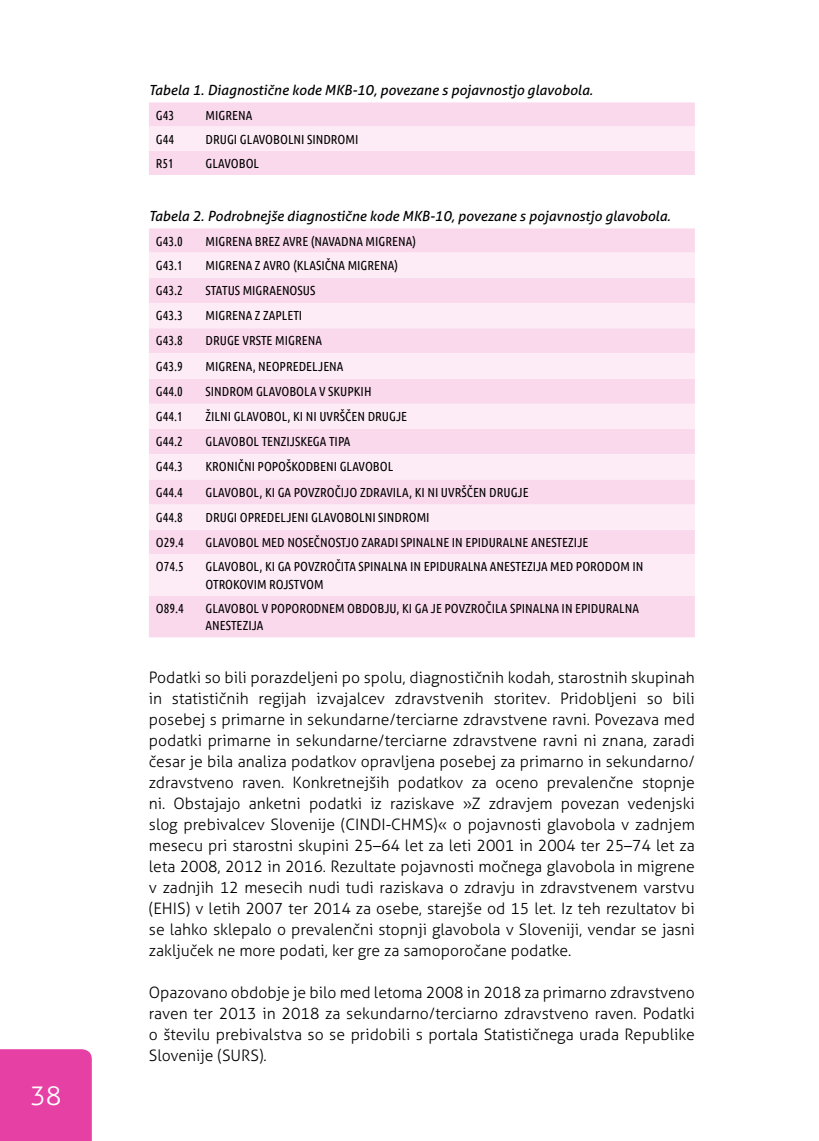
<style>
.page{position:relative;width:819px;height:1141px;background:#fff}
.page>*{position:absolute;margin:0;border:0;box-sizing:border-box;transform-origin:0 0}
.t1{font:300 26.25px "Aller";color:#fff}
.t2{font:300 15.75px/21px "Aller";color:#000;text-align:justify}
.t3{font:italic 14px "Aller";color:#000}
.t4{font:13.12px/17.5px "Ubuntu Condensed";color:#000}
</style>
<div class="page">
<div style="left:0;top:1049px;width:92px;height:92px;background:#e740a5"></div>
<div style="left:149px;top:102px;width:545px;height:73px;background:#fad9ed"></div>
<div style="left:149px;top:127px;width:545px;height:24px;background:#fdecf6"></div>
<div style="left:149px;top:228px;width:545px;height:409px;background:#fad9ed"></div>
<svg style="left:149px;top:253px;width:545px;height:343px;background:#fbe3f2"></svg>
<h1 class="t1" style="left:30px;top:1080px;width:33px">38</h1>
<p class="t3" style="left:149px;top:82px;width:445px">Tabela 1. Diagnostične kode MKB-10, povezane s pojavnostjo glavobola.</p>
<p class="t4" style="left:156px;top:106px;width:20px">G43</p>
<p class="t4" style="left:205px;top:106px;width:48px">MIGRENA</p>
<p class="t4" style="left:156px;top:130px;width:20px">G44</p>
<p class="t4" style="left:205px;top:130px;width:154px">DRUGI GLAVOBOLNI SINDROMI</p>
<p class="t4" style="left:156px;top:154px;width:20px">R51</p>
<p class="t4" style="left:205px;top:154px;width:55px">GLAVOBOL</p>
<p class="t3" style="left:149px;top:208px;width:523px">Tabela 2. Podrobnejše diagnostične kode MKB-10, povezane s pojavnostjo glavobola.</p>
<p class="t4" style="left:156px;top:232px;width:28px">G43.0</p>
<p class="t4" style="left:205px;top:232px;width:212px">MIGRENA BREZ AVRE (NAVADNA MIGRENA)</p>
<p class="t4" style="left:156px;top:256px;width:28px">G43.1</p>
<p class="t4" style="left:205px;top:256px;width:194px">MIGRENA Z AVRO (KLASIČNA MIGRENA)</p>
<p class="t4" style="left:156px;top:281px;width:28px">G43.2</p>
<p class="t4" style="left:205px;top:281px;width:111px">STATUS MIGRAENOSUS</p>
<p class="t4" style="left:156px;top:306px;width:28px">G43.3</p>
<p class="t4" style="left:205px;top:306px;width:98px">MIGRENA Z ZAPLETI</p>
<p class="t4" style="left:156px;top:332px;width:28px">G43.8</p>
<p class="t4" style="left:205px;top:332px;width:118px">DRUGE VRSTE MIGRENA</p>
<p class="t4" style="left:156px;top:357px;width:28px">G43.9</p>
<p class="t4" style="left:205px;top:357px;width:139px">MIGRENA, NEOPREDELJENA</p>
<p class="t4" style="left:156px;top:382px;width:28px">G44.0</p>
<p class="t4" style="left:205px;top:382px;width:167px">SINDROM GLAVOBOLA V SKUPKIH</p>
<p class="t4" style="left:156px;top:407px;width:28px">G44.1</p>
<p class="t4" style="left:205px;top:407px;width:203px">ŽILNI GLAVOBOL, KI NI UVRŠČEN DRUGJE</p>
<p class="t4" style="left:156px;top:432px;width:28px">G44.2</p>
<p class="t4" style="left:205px;top:432px;width:146px">GLAVOBOL TENZIJSKEGA TIPA</p>
<p class="t4" style="left:156px;top:458px;width:28px">G44.3</p>
<p class="t4" style="left:205px;top:458px;width:189px">KRONIČNI POPOŠKODBENI GLAVOBOL</p>
<p class="t4" style="left:156px;top:483px;width:28px">G44.4</p>
<p class="t4" style="left:205px;top:483px;width:325px">GLAVOBOL, KI GA POVZROČIJO ZDRAVILA, KI NI UVRŠČEN DRUGJE</p>
<p class="t4" style="left:156px;top:508px;width:28px">G44.8</p>
<p class="t4" style="left:205px;top:508px;width:225px">DRUGI OPREDELJENI GLAVOBOLNI SINDROMI</p>
<p class="t4" style="left:156px;top:533px;width:29px">O29.4</p>
<p class="t4" style="left:205px;top:533px;width:384px">GLAVOBOL MED NOSEČNOSTJO ZARADI SPINALNE IN EPIDURALNE ANESTEZIJE</p>
<p class="t4" style="left:156px;top:557px;width:29px">O74.5</p>
<p class="t4" style="left:205px;top:557px;width:439px">GLAVOBOL, KI GA POVZROČITA SPINALNA IN EPIDURALNA ANESTEZIJA MED PORODOM IN<br>OTROKOVIM ROJSTVOM</p>
<p class="t4" style="left:156px;top:599px;width:29px">O89.4</p>
<p class="t4" style="left:205px;top:599px;width:435px">GLAVOBOL V POPORODNEM OBDOBJU, KI GA JE POVZROČILA SPINALNA IN EPIDURALNA<br>ANESTEZIJA</p>
<p class="t2" style="left:149px;top:667px;width:547px">Podatki so bili porazdeljeni po spolu, diagnostičnih kodah, starostnih skupinah in statističnih regijah izvajalcev zdravstvenih storitev. Pridobljeni so bili posebej s primarne in sekundarne/terciarne zdravstvene ravni. Povezava med podatki primarne in sekundarne/terciarne zdravstvene ravni ni znana, zaradi česar je bila analiza podatkov opravljena posebej za primarno in sekundarno/ zdravstveno raven. Konkretnejših podatkov za oceno prevalenčne stopnje ni. Obstajajo anketni podatki iz raziskave »Z zdravjem povezan vedenjski slog prebivalcev Slovenije (CINDI-CHMS)« o pojavnosti glavobola v zadnjem mesecu pri starostni skupini 25–64 let za leti 2001 in 2004 ter 25–74 let za leta 2008, 2012 in 2016. Rezultate pojavnosti močnega glavobola in migrene v zadnjih 12 mesecih nudi tudi raziskava o zdravju in zdravstvenem varstvu (EHIS) v letih 2007 ter 2014 za osebe, starejše od 15 let. Iz teh rezultatov bi se lahko sklepalo o prevalenčni stopnji glavobola v Sloveniji, vendar se jasni zaključek ne more podati, ker gre za samoporočane podatke.</p>
<p class="t2" style="left:149px;top:982px;width:547px">Opazovano obdobje je bilo med letoma 2008 in 2018 za primarno zdravstveno raven ter 2013 in 2018 za sekundarno/terciarno zdravstveno raven. Podatki o številu prebivalstva so se pridobili s portala Statističnega urada Republike Slovenije (SURS).</p>
</div>
